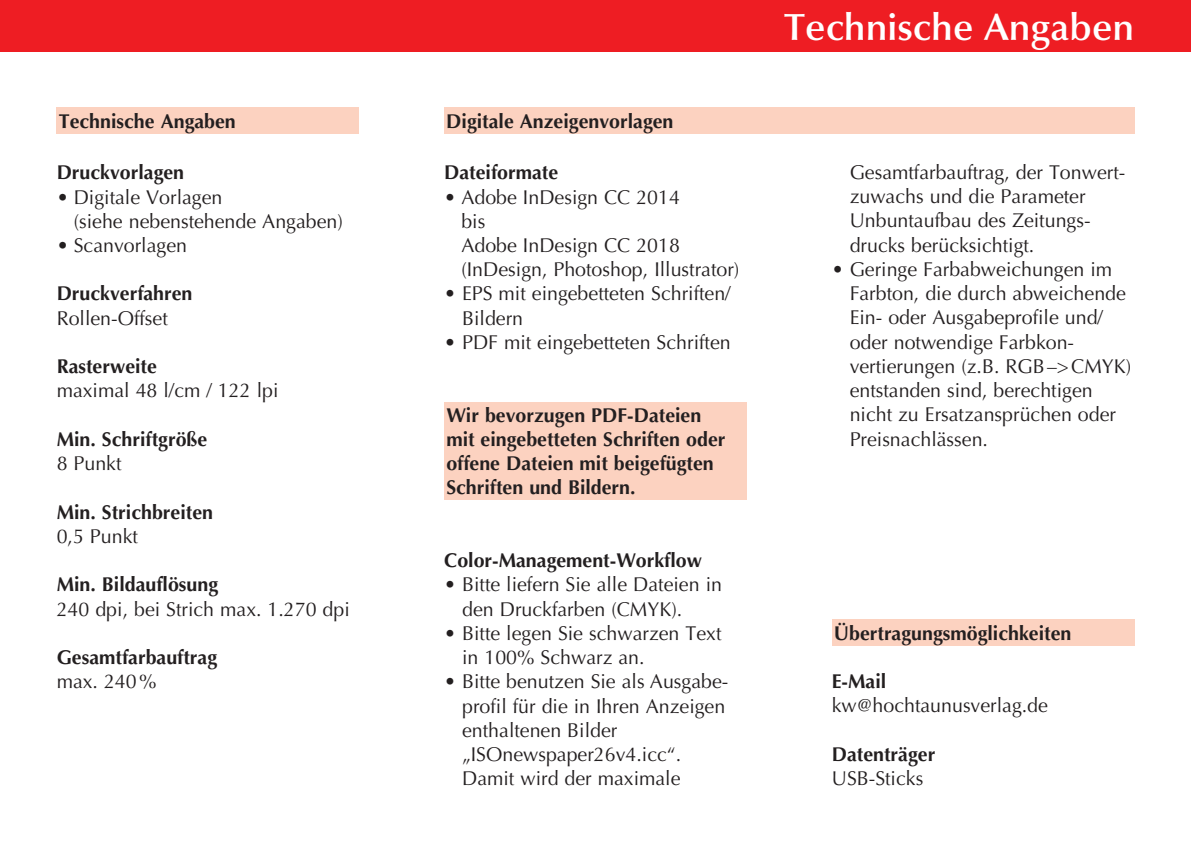
<style>
.page{position:relative;width:1191px;height:842px;background:#fff}
.page>*{position:absolute;margin:0;border:0;box-sizing:border-box;transform-origin:0 0}
.t1{font:600 38px "Optima LT";color:#fff}
.t2{font:20px/24.2px "Optima LT";color:#231f20}
.t3{font:700 20px/24.2px "Optima LT";color:#231f20}
</style>
<div class="page">
<div style="left:57px;top:108px;width:302px;height:26px;background:#fcd2c0"></div>
<div style="left:444px;top:108px;width:690px;height:26px;background:#fcd2c0"></div>
<div style="left:444px;top:403px;width:302px;height:97px;background:#fcd2c0"></div>
<div style="left:831px;top:619px;width:303px;height:26px;background:#fcd2c0"></div>
<div style="left:0;top:0;width:1191px;height:51px;background:#ee1d23"></div>
<p class="t3" style="left:59px;top:109px;width:179px">Technische Angaben</p>
<p class="t3" style="left:57px;top:161px;width:129px">Druckvorlagen</p>
<p class="t2" style="left:74px;top:185px;width:271px;text-indent:-17px">• Digitale Vorlagen<br>(siehe nebenstehende Angaben)</p>
<p class="t2" style="left:57px;top:233px;width:132px">• Scanvorlagen</p>
<p class="t3" style="left:57px;top:282px;width:137px">Druckverfahren</p>
<p class="t2" style="left:57px;top:306px;width:113px">Rollen-Offset</p>
<p class="t3" style="left:57px;top:355px;width:102px">Rasterweite</p>
<p class="t2" style="left:57px;top:379px;width:223px">maximal 48 l/cm / 122 lpi</p>
<p class="t3" style="left:57px;top:427px;width:152px">Min. Schriftgröße</p>
<p class="t2" style="left:57px;top:451px;width:66px">8 Punkt</p>
<p class="t3" style="left:57px;top:500px;width:158px">Min. Strichbreiten</p>
<p class="t2" style="left:57px;top:524px;width:83px">0,5 Punkt</p>
<p class="t3" style="left:57px;top:573px;width:163px">Min. Bildauflösung</p>
<p class="t2" style="left:57px;top:597px;width:295px">240 dpi, bei Strich max. 1.270 dpi</p>
<p class="t3" style="left:57px;top:645px;width:162px">Gesamtfarbauftrag</p>
<p class="t2" style="left:57px;top:670px;width:101px">max. 240%</p>
<p class="t3" style="left:446px;top:109px;width:229px">Digitale Anzeigenvorlagen</p>
<p class="t3" style="left:444px;top:161px;width:115px">Dateiformate</p>
<p class="t2" style="left:461px;top:185px;width:279px;text-indent:-17px">• Adobe InDesign CC 2014<br>bis<br>Adobe InDesign CC 2018 (InDesign, Photoshop, Illustrator)</p>
<p class="t2" style="left:462px;top:282px;width:270px;text-indent:-18px">• EPS mit eingebetteten Schriften/<br>Bildern</p>
<p class="t2" style="left:444px;top:330px;width:288px">• PDF mit eingebetteten Schriften</p>
<p class="t3" style="left:446px;top:403px;width:281px">Wir bevorzugen PDF-Dateien mit eingebetteten Schriften oder offene Dateien mit beigefügten<br>Schriften und Bildern.</p>
<p class="t3" style="left:444px;top:548px;width:259px">Color-Management-Workflow</p>
<p class="t2" style="left:462px;top:573px;width:261px;text-indent:-18px">• Bitte liefern Sie alle Dateien in den Druckfarben (CMYK).</p>
<p class="t2" style="left:462px;top:621px;width:261px;text-indent:-18px">• Bitte legen Sie schwarzen Text in 100% Schwarz an.</p>
<p class="t2" style="left:462px;top:670px;width:268px;text-indent:-18px">• Bitte benutzen Sie als Ausgabe&shy;profil für die in Ihren Anzeigen enthaltenen Bilder „ISOnewspaper26v4.icc“.<br>Damit wird der maximale</p>
<h1 class="t1" style="left:784px;top:5px;width:352px">Technische Angaben</h1>
<p class="t2" style="left:849px;top:160px;width:277px">Gesamtfarbauftrag, der Tonwert&shy;zuwachs und die Parameter<br>Unbuntaufbau des Zeitungs&shy;drucks berücksichtigt.</p>
<p class="t2" style="left:849px;top:257px;width:283px;text-indent:-18px">• Geringe Farbabweichungen im<br>Farbton, die durch abweichende<br>Ein- oder Ausgabeprofile und/ oder notwendige Farbkon&shy;vertierungen (z.B. RGB–&gt;CMYK) entstanden sind, berechtigen nicht zu Ersatzansprüchen oder<br>Preisnachlässen.</p>
<p class="t3" style="left:834px;top:621px;width:239px">Übertragungsmöglichkeiten</p>
<p class="t3" style="left:831px;top:669px;width:56px">E-Mail</p>
<p class="t2" style="left:831px;top:694px;width:218px">kw@hochtaunusverlag.de</p>
<p class="t3" style="left:831px;top:742px;width:105px">Datenträger</p>
<p class="t2" style="left:831px;top:766px;width:93px">USB-Sticks</p>
</div>
